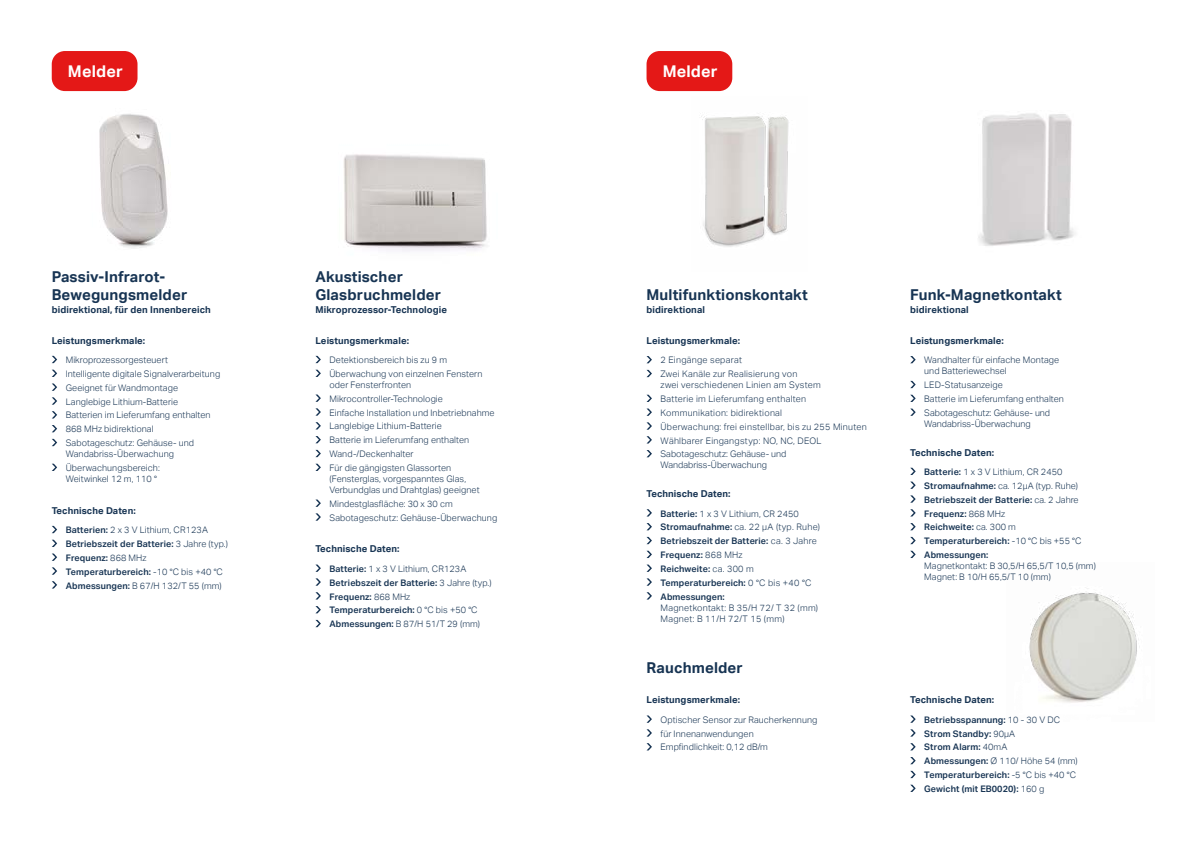
<style>
.page{position:relative;width:1191px;height:842px;background:#fff}
.page>*{position:absolute;margin:0;border:0;box-sizing:border-box;transform-origin:0 0}
.t1{font:700 16.2px "Aktiv Grotesk";letter-spacing:.01em;color:#fff}
.t2{font:700 15px/18px "Aktiv Grotesk";letter-spacing:.01em;color:#173453}
.t3{font:700 9.5px "Aktiv Grotesk";letter-spacing:.01em;color:#173453}
.t4{font:300 9px/13.8px "Aktiv Grotesk";letter-spacing:.01em;color:#173453}
.t5{font:600 9px/13.8px "Aktiv Grotesk";letter-spacing:.01em;color:#173453}
.t6{font:300 9px/13.8px "Aktiv Grotesk";letter-spacing:.03em;color:#173453}
.s1{font-weight:300}
</style>
<div class="page">
<img style="left:1029px;top:588px;width:111px;height:115px">
<div style="left:646px;top:51px;width:86px;height:40px;background:#e41817;border-radius:13px"></div>
<img style="left:701px;top:116px;width:88px;height:131px">
<img style="left:978px;top:113px;width:97px;height:133px">
<img style="left:75px;top:84px;width:93px;height:165px">
<img style="left:343px;top:154px;width:144px;height:98px">
<div style="left:52px;top:51px;width:85px;height:40px;background:#e41817;border-radius:13px"></div>
<svg style="left:646px;top:356px;width:6px;height:7px"></svg>
<svg style="left:646px;top:370px;width:6px;height:7px"></svg>
<svg style="left:646px;top:395px;width:6px;height:7px"></svg>
<svg style="left:646px;top:408px;width:6px;height:8px"></svg>
<svg style="left:646px;top:422px;width:6px;height:8px"></svg>
<svg style="left:646px;top:436px;width:6px;height:7px"></svg>
<svg style="left:646px;top:450px;width:6px;height:7px"></svg>
<svg style="left:646px;top:509px;width:6px;height:7px"></svg>
<svg style="left:646px;top:523px;width:6px;height:7px"></svg>
<svg style="left:646px;top:537px;width:6px;height:7px"></svg>
<svg style="left:646px;top:551px;width:6px;height:7px"></svg>
<svg style="left:646px;top:565px;width:6px;height:7px"></svg>
<svg style="left:646px;top:578px;width:6px;height:8px"></svg>
<svg style="left:646px;top:592px;width:6px;height:7px"></svg>
<svg style="left:910px;top:356px;width:5px;height:7px"></svg>
<svg style="left:910px;top:381px;width:5px;height:7px"></svg>
<svg style="left:910px;top:395px;width:5px;height:7px"></svg>
<svg style="left:910px;top:408px;width:5px;height:8px"></svg>
<svg style="left:910px;top:468px;width:5px;height:7px"></svg>
<svg style="left:910px;top:482px;width:5px;height:7px"></svg>
<svg style="left:910px;top:495px;width:5px;height:8px"></svg>
<svg style="left:910px;top:509px;width:5px;height:7px"></svg>
<svg style="left:910px;top:523px;width:5px;height:7px"></svg>
<svg style="left:910px;top:537px;width:5px;height:7px"></svg>
<svg style="left:910px;top:551px;width:5px;height:7px"></svg>
<svg style="left:646px;top:715px;width:6px;height:8px"></svg>
<svg style="left:646px;top:729px;width:6px;height:8px"></svg>
<svg style="left:646px;top:743px;width:6px;height:7px"></svg>
<svg style="left:910px;top:715px;width:5px;height:8px"></svg>
<svg style="left:910px;top:729px;width:5px;height:8px"></svg>
<svg style="left:910px;top:743px;width:5px;height:7px"></svg>
<svg style="left:910px;top:757px;width:5px;height:7px"></svg>
<svg style="left:910px;top:771px;width:5px;height:7px"></svg>
<svg style="left:910px;top:785px;width:5px;height:7px"></svg>
<svg style="left:52px;top:356px;width:5px;height:7px"></svg>
<svg style="left:52px;top:370px;width:5px;height:7px"></svg>
<svg style="left:52px;top:383px;width:5px;height:8px"></svg>
<svg style="left:52px;top:397px;width:5px;height:8px"></svg>
<svg style="left:52px;top:411px;width:5px;height:7px"></svg>
<svg style="left:52px;top:425px;width:5px;height:7px"></svg>
<svg style="left:52px;top:439px;width:5px;height:7px"></svg>
<svg style="left:52px;top:464px;width:5px;height:7px"></svg>
<svg style="left:52px;top:526px;width:5px;height:7px"></svg>
<svg style="left:52px;top:540px;width:5px;height:7px"></svg>
<svg style="left:52px;top:553px;width:5px;height:8px"></svg>
<svg style="left:52px;top:567px;width:5px;height:8px"></svg>
<svg style="left:52px;top:581px;width:5px;height:7px"></svg>
<svg style="left:315px;top:356px;width:6px;height:7px"></svg>
<svg style="left:315px;top:370px;width:6px;height:7px"></svg>
<svg style="left:315px;top:394px;width:6px;height:8px"></svg>
<svg style="left:315px;top:408px;width:6px;height:8px"></svg>
<svg style="left:315px;top:422px;width:6px;height:7px"></svg>
<svg style="left:315px;top:436px;width:6px;height:7px"></svg>
<svg style="left:315px;top:450px;width:6px;height:7px"></svg>
<svg style="left:315px;top:464px;width:6px;height:7px"></svg>
<svg style="left:315px;top:499px;width:6px;height:8px"></svg>
<svg style="left:315px;top:513px;width:6px;height:8px"></svg>
<svg style="left:315px;top:564px;width:6px;height:8px"></svg>
<svg style="left:315px;top:578px;width:6px;height:8px"></svg>
<svg style="left:315px;top:592px;width:6px;height:7px"></svg>
<svg style="left:315px;top:606px;width:6px;height:7px"></svg>
<svg style="left:315px;top:620px;width:6px;height:7px"></svg>
<h1 class="t1" style="left:68px;top:62px;width:56px">Melder</h1>
<h1 class="t1" style="left:662px;top:62px;width:56px">Melder</h1>
<h2 class="t2" style="left:52px;top:268px;width:137px">Passiv-Infrarot-<br>Bewegungsmelder</h2>
<p class="t3" style="left:52px;top:304px;width:161px">bidirektional, für den Innenbereich</p>
<p class="t3" style="left:52px;top:335px;width:95px">Leistungsmerkmale:</p>
<p class="t4" style="left:66px;top:353px;width:156px">Mikroprozessorgesteuert<br>Intelligente digitale Signalverarbeitung<br>Geeignet für Wandmontage<br>Langlebige Lithium-Batterie<br>Batterien im Lieferumfang enthalten<br>868 MHz bidirektional<br>Sabotageschutz: Gehäuse- und</p>
<p class="t4" style="left:66px;top:447px;width:110px">Wandabriss-Überwachung<br>Überwachungsbereich:</p>
<p class="t4" style="left:66px;top:472px;width:93px">Weitwinkel 12 m, 110 °</p>
<p class="t3" style="left:52px;top:505px;width:85px">Technische Daten:</p>
<p class="t5" style="left:66px;top:523px;width:164px">Batterien: <span class="s1">2 x 3 V Lithium, CR123A<br></span>Betriebszeit der Batterie: <span class="s1">3 Jahre (typ.)<br></span>Frequenz: <span class="s1">868 MHz<br></span>Temperaturbereich: <span class="s1">-10 °C bis +40 °C<br></span>Abmessungen: <span class="s1">B 67/H 132/T 55 (mm)</span></p>
<h2 class="t2" style="left:315px;top:268px;width:127px">Akustischer<br>Glasbruchmelder</h2>
<p class="t3" style="left:315px;top:304px;width:133px">Mikroprozessor-Technologie</p>
<p class="t3" style="left:315px;top:335px;width:95px">Leistungsmerkmale:</p>
<p class="t4" style="left:329px;top:353px;width:154px">Detektionsbereich bis zu 9 m<br>Überwachung von einzelnen Fenstern</p>
<p class="t4" style="left:329px;top:378px;width:167px">oder Fensterfronten<br>Mikrocontroller-Technologie<br>Einfache Installation und Inbetriebnahme<br>Langlebige Lithium-Batterie<br>Batterie im Lieferumfang enthalten<br>Wand-/Deckenhalter<br>Für die gängigsten Glassorten</p>
<p class="t4" style="left:329px;top:473px;width:152px;line-height:11px">(Fensterglas, vorgespanntes Glas,<br>Verbundglas und Drahtglas) geeignet</p>
<p class="t4" style="left:329px;top:497px;width:169px">Mindestglasfläche: 30 x 30 cm<br>Sabotageschutz: Gehäuse-Überwachung</p>
<p class="t3" style="left:315px;top:543px;width:85px">Technische Daten:</p>
<p class="t5" style="left:329px;top:562px;width:164px">Batterie: <span class="s1">1 x 3 V Lithium, CR123A<br></span>Betriebszeit der Batterie: <span class="s1">3 Jahre (typ.)<br></span>Frequenz: <span class="s1">868 MHz<br></span>Temperaturbereich: <span class="s1">0 °C bis +50 °C<br></span>Abmessungen: <span class="s1">B 87/H 51/T 29 (mm)</span></p>
<h2 class="t2" style="left:646px;top:286px;width:163px">Multifunktionskontakt</h2>
<p class="t3" style="left:646px;top:304px;width:60px">bidirektional</p>
<h2 class="t2" style="left:910px;top:286px;width:153px">Funk-Magnetkontakt</h2>
<p class="t3" style="left:910px;top:304px;width:60px">bidirektional</p>
<p class="t3" style="left:646px;top:335px;width:95px">Leistungsmerkmale:</p>
<p class="t6" style="left:660px;top:353px;width:138px">2 Eingänge separat<br>Zwei Kanäle zur Realisierung von</p>
<p class="t6" style="left:660px;top:378px;width:208px">zwei verschiedenen Linien am System<br>Batterie im Lieferumfang enthalten Kommunikation: bidirektional<br>Überwachung: frei einstellbar, bis zu 255 Minuten Wählbarer Eingangstyp: NO, NC, DEOL Sabotageschutz: Gehäuse- und</p>
<p class="t4" style="left:660px;top:458px;width:108px">Wandabriss-Überwachung</p>
<p class="t3" style="left:646px;top:488px;width:85px">Technische Daten:</p>
<p class="t5" style="left:660px;top:506px;width:161px">Batterie: <span class="s1">1 x 3 V Lithium, CR 2450<br></span>Stromaufnahme: <span class="s1">ca. 22 μA (typ. Ruhe)<br></span>Betriebszeit der Batterie: <span class="s1">ca. 3 Jahre<br></span>Frequenz: <span class="s1">868 MHz<br></span>Reichweite: <span class="s1">ca. 300 m<br></span>Temperaturbereich: <span class="s1">0 °C bis +40 °C<br></span>Abmessungen:</p>
<p class="t6" style="left:660px;top:602px;width:159px;line-height:11px">Magnetkontakt: B 35/H 72/ T 32 (mm)<br>Magnet: B 11/H 72/T 15 (mm)</p>
<p class="t3" style="left:910px;top:335px;width:95px">Leistungsmerkmale:</p>
<p class="t4" style="left:924px;top:355px;width:136px;line-height:11px">Wandhalter für einfache Montage und Batteriewechsel</p>
<p class="t4" style="left:924px;top:378px;width:141px">LED-Statusanzeige<br>Batterie im Lieferumfang enthalten<br>Sabotageschutz: Gehäuse- und</p>
<p class="t4" style="left:924px;top:417px;width:108px">Wandabriss-Überwachung</p>
<p class="t3" style="left:910px;top:447px;width:85px">Technische Daten:</p>
<p class="t5" style="left:924px;top:465px;width:159px">Batterie: <span class="s1">1 x 3 V Lithium, CR 2450<br></span>Stromaufnahme: <span class="s1">ca. 12μA (typ. Ruhe)<br></span>Betriebszeit der Batterie: <span class="s1">ca. 2 Jahre<br></span>Frequenz: <span class="s1">868 MHz<br></span>Reichweite: <span class="s1">ca. 300 m<br></span>Temperaturbereich: <span class="s1">-10 °C bis +55 °C<br></span>Abmessungen:</p>
<p class="t4" style="left:924px;top:560px;width:173px;line-height:11px">Magnetkontakt: B 30,5/H 65,5/T 10,5 (mm)<br>Magnet: B 10/H 65,5/T 10 (mm)</p>
<h2 class="t2" style="left:646px;top:659px;width:98px">Rauchmelder</h2>
<p class="t3" style="left:646px;top:694px;width:95px">Leistungsmerkmale:</p>
<p class="t4" style="left:660px;top:713px;width:158px">Optischer Sensor zur Raucherkennung für Innenanwendungen<br>Empfindlichkeit: 0,12 dB/m</p>
<p class="t3" style="left:910px;top:694px;width:85px">Technische Daten:</p>
<p class="t5" style="left:924px;top:713px;width:155px">Betriebsspannung: <span class="s1">10 - 30 V DC<br></span>Strom Standby: <span class="s1">90μA<br></span>Strom Alarm: <span class="s1">40mA<br></span>Abmessungen: <span class="s1">Ø 110/ Höhe 54 (mm)<br></span>Temperaturbereich: <span class="s1">-5 °C bis +40 °C<br></span>Gewicht (mit EB0020): <span class="s1">160 g</span></p>
</div>
